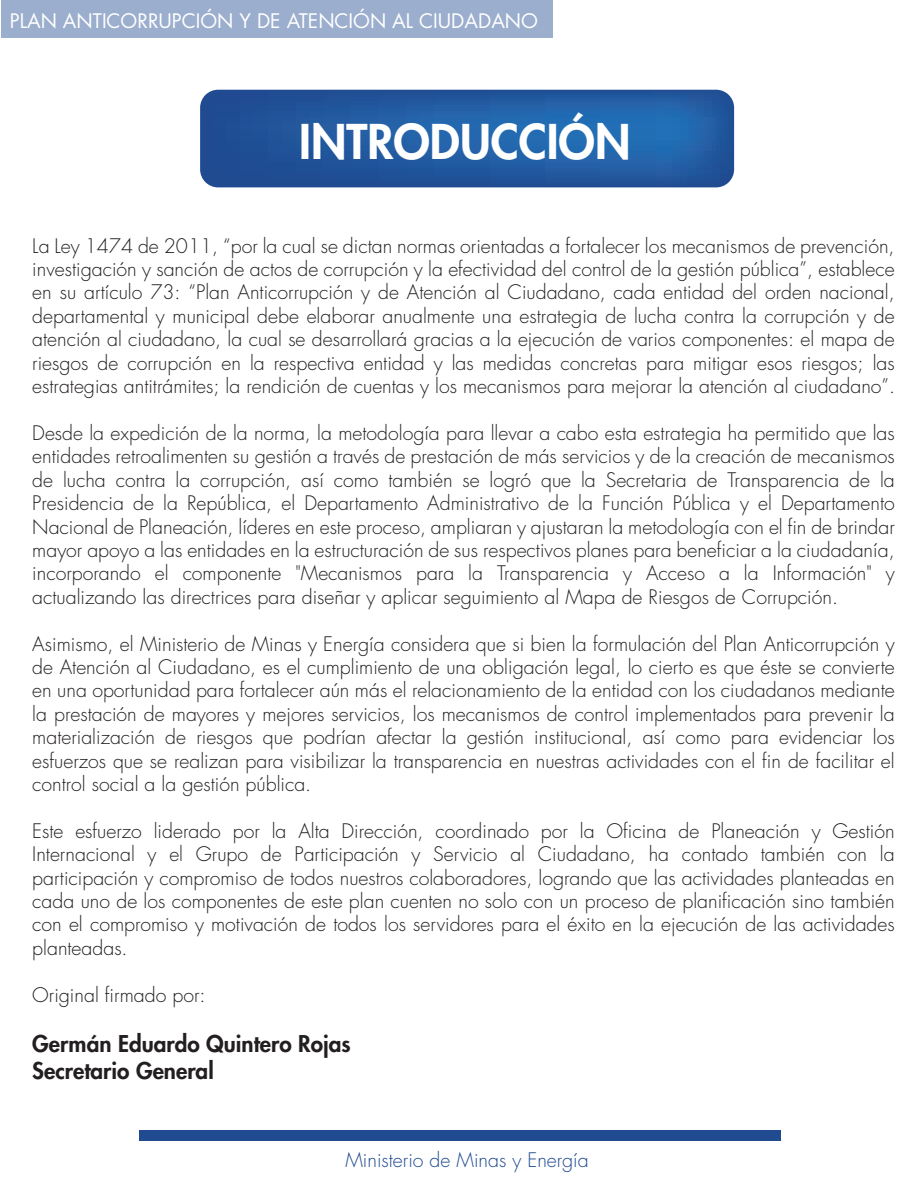
<style>
.page{position:relative;width:918px;height:1187px;background:#fff}
.page>*{position:absolute;margin:0;border:0;box-sizing:border-box;transform-origin:0 0}
.t1{font:800 46.65px "Futura Std";color:#fff}
.t2{font:800 22.5px/27px "Futura Std";color:#231f20}
.t3{font:300 19.5px/23.4px "Futura Std";color:#231f20;text-align:justify}
.t4{font:19.5px "Futura Std";color:#fff}
.t5{font:300 19.5px "Futura Std";color:#204b91}
</style>
<div class="page">
<div style="left:140px;top:1130px;width:642px;height:11px;background:#204b91"></div>
<svg style="left:200px;top:90px;width:534px;height:97px;background:#225ba1"></svg>
<div style="left:2px;top:0;width:551px;height:37px;background:#9baecd"></div>
<p class="t4" style="left:10px;top:8px;width:530px">PLAN ANTICORRUPCIÓN Y DE ATENCIÓN AL CIUDADANO</p>
<h1 class="t1" style="left:299px;top:112px;width:333px">INTRODUCCIÓN</h1>
<p class="t3" style="left:32px;top:234px;width:864px">La Ley 1474 de 2011, “por la cual se dictan normas orientadas a fortalecer los mecanismos de prevención, investigación y sanción de actos de corrupción y la efectividad del control de la gestión pública”, establece en su artículo 73: “Plan Anticorrupción y de Atención al Ciudadano, cada entidad del orden nacional, departamental y municipal debe elaborar anualmente una estrategia de lucha contra la corrupción y de atención al ciudadano, la cual se desarrollará gracias a la ejecución de varios componentes: el mapa de riesgos de corrupción en la respectiva entidad y las medidas concretas para mitigar esos riesgos; las estrategias antitrámites; la rendición de cuentas y los mecanismos para mejorar la atención al ciudadano”.</p>
<p class="t3" style="left:32px;top:421px;width:864px">Desde la expedición de la norma, la metodología para llevar a cabo esta estrategia ha permitido que las entidades retroalimenten su gestión a través de prestación de más servicios y de la creación de mecanismos de lucha contra la corrupción, así como también se logró que la Secretaria de Transparencia de la Presidencia de la República, el Departamento Administrativo de la Función Pública y el Departamento Nacional de Planeación, líderes en este proceso, ampliaran y ajustaran la metodología con el fin de brindar mayor apoyo a las entidades en la estructuración de sus respectivos planes para beneficiar a la ciudadanía, incorporando el componente "Mecanismos para la Transparencia y Acceso a la Información" y actualizando las directrices para diseñar y aplicar seguimiento al Mapa de Riesgos de Corrupción.</p>
<p class="t3" style="left:32px;top:632px;width:864px">Asimismo, el Ministerio de Minas y Energía considera que si bien la formulación del Plan Anticorrupción y de Atención al Ciudadano, es el cumplimiento de una obligación legal, lo cierto es que éste se convierte en una oportunidad para fortalecer aún más el relacionamiento de la entidad con los ciudadanos mediante la prestación de mayores y mejores servicios, los mecanismos de control implementados para prevenir la materialización de riesgos que podrían afectar la gestión institucional, así como para evidenciar los esfuerzos que se realizan para visibilizar la transparencia en nuestras actividades con el fin de facilitar el control social a la gestión pública.</p>
<p class="t3" style="left:32px;top:819px;width:864px">Este esfuerzo liderado por la Alta Dirección, coordinado por la Oficina de Planeación y Gestión Internacional y el Grupo de Participación y Servicio al Ciudadano, ha contado también con la participación y compromiso de todos nuestros colaboradores, logrando que las actividades planteadas en cada uno de los componentes de este plan cuenten no solo con un proceso de planificación sino también con el compromiso y motivación de todos los servidores para el éxito en la ejecución de las actividades planteadas.</p>
<p class="t3" style="left:32px;top:983px;width:175px">Original firmado por:</p>
<p class="t2" style="left:32px;top:1030px;width:320px">Germán Eduardo Quintero Rojas<br>Secretario General</p>
<p class="t5" style="left:345px;top:1147px;width:245px">Ministerio de Minas y Energía</p>
</div>
